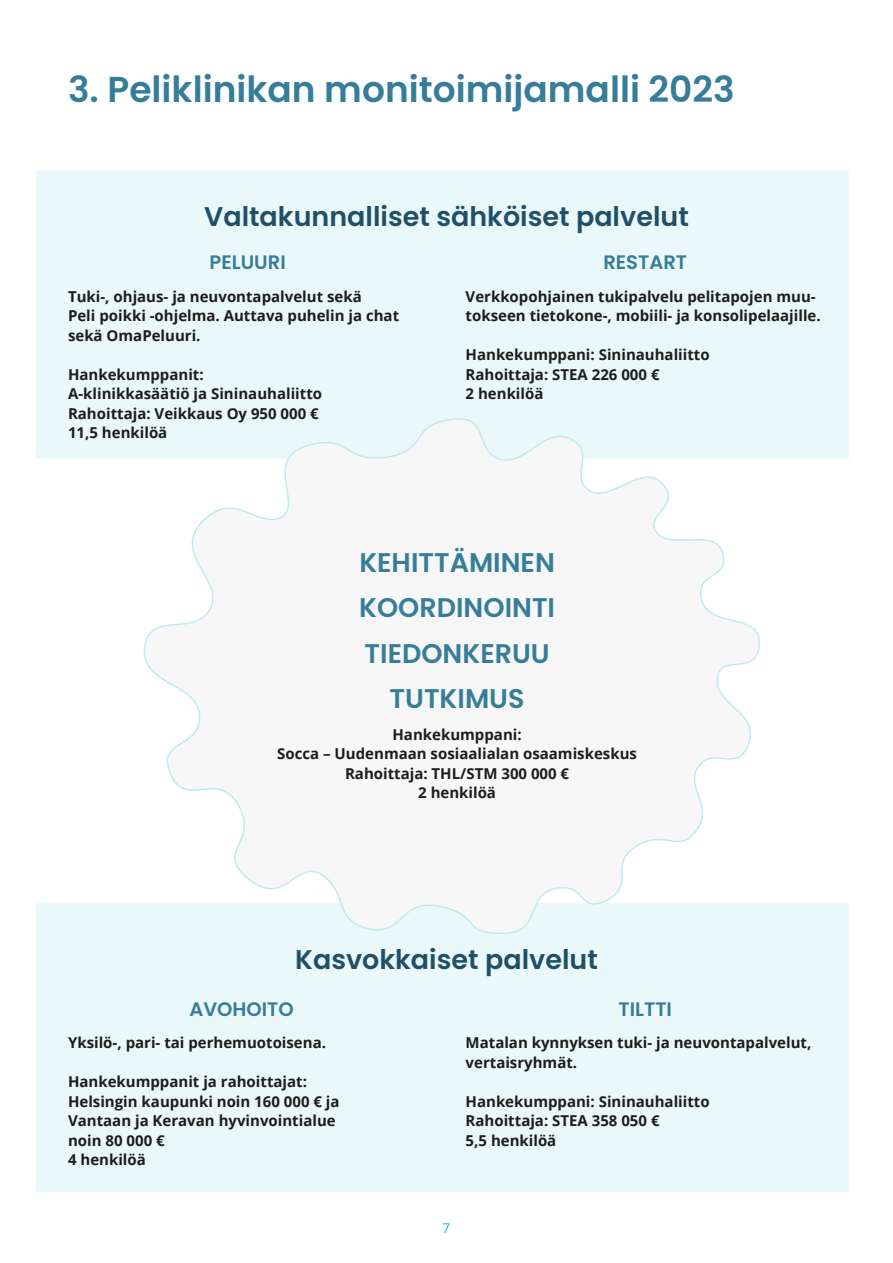
<style>
.page{position:relative;width:893px;height:1263px;background:#fff}
.page>*{position:absolute;margin:0;border:0;box-sizing:border-box;transform-origin:0 0}
.t1{font:600 36px "Poppins";color:#367d99}
.H3_kesk{font:600 27px "Poppins";color:#205068}
.graafit_big_kesk{font:600 27px "Poppins";color:#367d99}
.graafit_small_kesk{font:600 19.5px "Poppins";color:#367d99}
.p_10_pt_vas_bold{font:700 15px/19.5px "Open Sans";color:#1d1d1b}
.p_10_pt_vas_bold_space_d{font:700 15px/19.5px "Open Sans";color:#1d1d1b}
.p_10_pt_keskitetty_bold{font:700 15px/19.5px "Open Sans";color:#1d1d1b;text-align:center}
.t2{font:13.5px "Open Sans";color:#29b8cd}
</style>
<div class="page">
<div style="left:37px;top:904px;width:812px;height:288px;background:#eaf8fa"></div>
<div style="left:37px;top:170px;width:812px;height:288px;background:#eaf8fa"></div>
<svg style="left:139px;top:418px;width:623px;height:516px"></svg>
<h2 class="t1" style="left:68px;top:68px;width:668px">3. Peliklinikan monitoimijamalli 2023</h2>
<h3 class="H3_kesk" style="left:204px;top:201px;width:486px">Valtakunnalliset sähköiset palvelut</h3>
<p class="graafit_small_kesk" style="left:210px;top:251px;width:78px">PELUURI</p>
<p class="p_10_pt_vas_bold_space_d" style="left:68px;top:286px;width:333px">Tuki-, ohjaus- ja neuvontapalvelut sekä<br>Peli poikki -ohjelma. Auttava puhelin ja chat sekä OmaPeluuri.</p>
<p class="p_10_pt_vas_bold" style="left:68px;top:364px;width:256px">Hankekumppanit:<br>A-klinikkasäätiö ja Sininauhaliitto</p>
<p class="p_10_pt_vas_bold" style="left:68px;top:403px;width:252px">Rahoittaja: Veikkaus Oy 950 000 €</p>
<p class="p_10_pt_vas_bold" style="left:68px;top:422px;width:101px">11,5 henkilöä</p>
<p class="graafit_small_kesk" style="left:603px;top:251px;width:85px">RESTART</p>
<p class="p_10_pt_vas_bold_space_d" style="left:466px;top:286px;width:357px">Verkkopohjainen tukipalvelu pelitapojen muu&shy;tokseen tietokone-, mobiili- ja konsolipelaajille.</p>
<p class="p_10_pt_vas_bold" style="left:466px;top:344px;width:246px">Hankekumppani: Sininauhaliitto</p>
<p class="p_10_pt_vas_bold" style="left:466px;top:364px;width:195px">Rahoittaja: STEA 226 000 €</p>
<p class="p_10_pt_vas_bold" style="left:466px;top:383px;width:79px">2 henkilöä</p>
<p class="graafit_big_kesk" style="left:359px;top:547px;width:197px">KEHITTÄMINEN</p>
<p class="graafit_big_kesk" style="left:359px;top:592px;width:197px">KOORDINOINTI</p>
<p class="graafit_big_kesk" style="left:365px;top:637px;width:187px">TIEDONKERUU</p>
<p class="graafit_big_kesk" style="left:390px;top:682px;width:136px">TUTKIMUS</p>
<p class="p_10_pt_keskitetty_bold" style="left:277px;top:724px;width:361px">Hankekumppani:<br>Socca – Uudenmaan sosiaalialan osaamiskeskus</p>
<p class="p_10_pt_keskitetty_bold" style="left:345px;top:763px;width:226px">Rahoittaja: THL/STM 300 000 €</p>
<p class="p_10_pt_keskitetty_bold" style="left:418px;top:783px;width:79px">2 henkilöä</p>
<h3 class="H3_kesk" style="left:295px;top:944px;width:304px">Kasvokkaiset palvelut</h3>
<p class="graafit_small_kesk" style="left:189px;top:998px;width:106px">AVOHOITO</p>
<p class="p_10_pt_vas_bold_space_d" style="left:68px;top:1033px;width:259px">Yksilö-, pari- tai perhemuotoisena.</p>
<p class="p_10_pt_vas_bold" style="left:68px;top:1072px;width:273px">Hankekumppanit ja rahoittajat:<br>Helsingin kaupunki noin 160 000 € ja<br>Vantaan ja Keravan hyvinvointialue noin 80 000 €</p>
<p class="p_10_pt_vas_bold" style="left:68px;top:1150px;width:79px">4 henkilöä</p>
<p class="graafit_small_kesk" style="left:618px;top:998px;width:55px">TILTTI</p>
<p class="p_10_pt_vas_bold_space_d" style="left:466px;top:1033px;width:347px">Matalan kynnyksen tuki- ja neuvontapalvelut, vertaisryhmät.</p>
<p class="p_10_pt_vas_bold" style="left:466px;top:1091px;width:246px">Hankekumppani: Sininauhaliitto</p>
<p class="p_10_pt_vas_bold" style="left:466px;top:1111px;width:195px">Rahoittaja: STEA 358 050 €</p>
<p class="p_10_pt_vas_bold" style="left:466px;top:1130px;width:92px">5,5 henkilöä</p>
<p class="t2" style="left:443px;top:1219px;width:9px">7</p>
</div>
